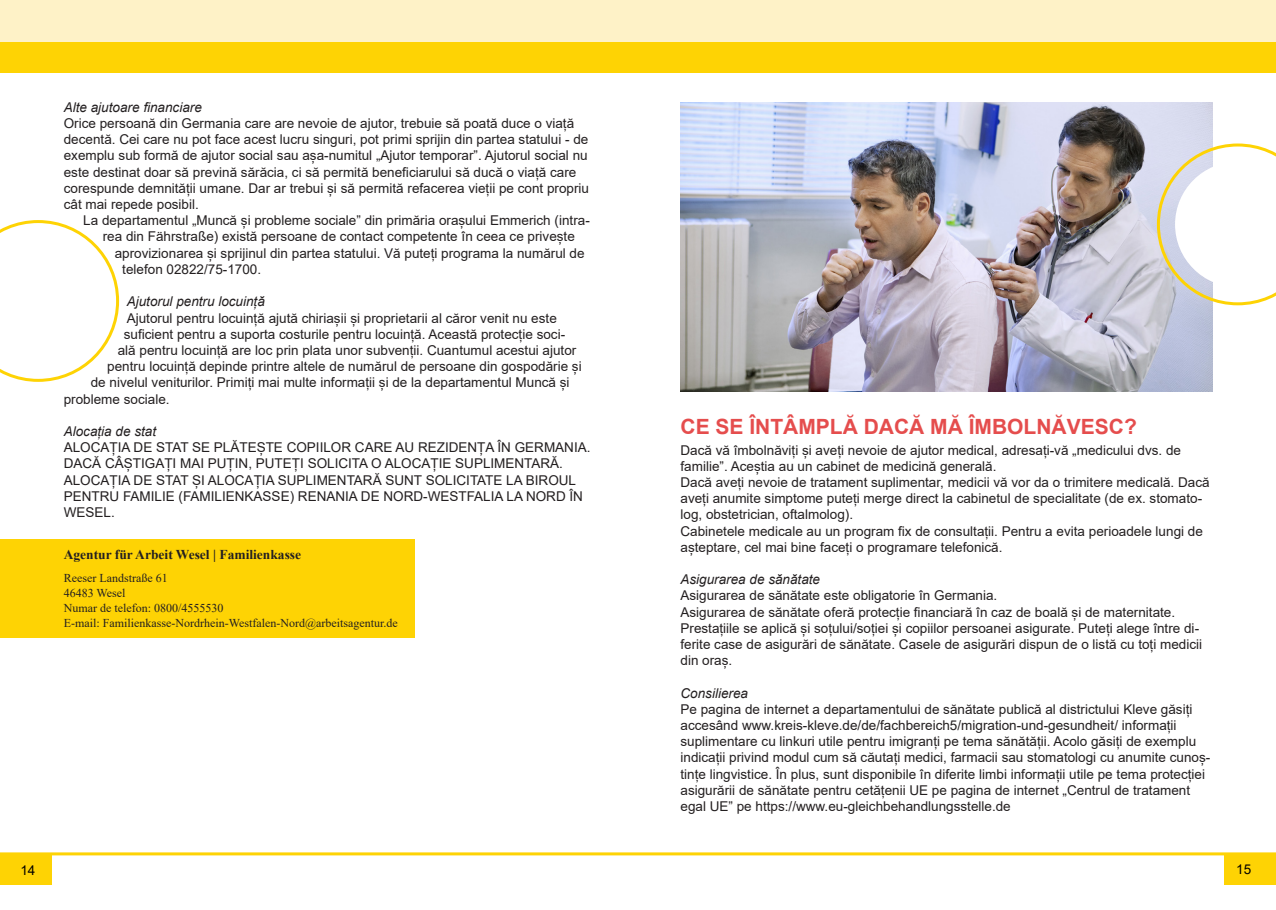
<style>
.page{position:relative;width:1276px;height:910px;background:#fff}
.page>*{position:absolute;margin:0;border:0;box-sizing:border-box;transform-origin:0 0}
.t1{font:700 21px "Arial";color:#e54d4d}
.t2{font:13.5px/16.2px "Arial";color:#231f20}
.t3{font:italic 13.5px "Arial";color:#231f20}
.t4{font:700 13.5px "Times New Roman";color:#231f20}
.t5{font:13.5px "Arial";color:#000}
.t6{font:12px/15px "Times New Roman";color:#231f20}
</style>
<div class="page">
<div style="left:0;top:40px;width:1275px;height:33px;background:#fed304"></div>
<div style="left:0;top:0;width:1276px;height:41px;background:#fef2c7"></div>
<div style="left:1224px;top:855px;width:52px;height:29px;background:#fed304"></div>
<div style="left:0;top:855px;width:52px;height:29px;background:#fed304"></div>
<hr style="left:0;top:852px;width:1276px;height:3px;background:#fed304">
<svg style="left:0;top:220px;width:119px;height:162px"></svg>
<img style="left:680px;top:102px;width:532px;height:289px">
<svg style="left:1157px;top:144px;width:119px;height:161px"></svg>
<div style="left:0;top:539px;width:415px;height:99px;background:#fed304"></div>
<p class="t3" style="left:64px;top:98px;width:140px">Alte ajutoare financiare</p>
<p class="t2" style="left:64px;top:115px;width:527px">Orice persoană din Germania care are nevoie de ajutor, trebuie să poată duce o viață decentă. Cei care nu pot face acest lucru singuri, pot primi sprijin din partea statului - de exemplu sub formă de ajutor social sau așa-numitul „Ajutor temporar”. Ajutorul social nu este destinat doar să prevină sărăcia, ci să permită beneficiarului să ducă o viață care corespunde demnității umane. Dar ar trebui și să permită refacerea vieții pe cont propriu cât mai repede posibil.</p>
<p class="t2" style="left:83px;top:212px;width:508px;text-align:center">La departamentul „Muncă și probleme sociale” din primăria orașului Emmerich (intra&shy;rea din Fährstraße) există persoane de contact competente în ceea ce privește</p>
<p class="t2" style="left:122px;top:245px;width:464px;text-indent:-8px">aprovizionarea și sprijinul din partea statului. Vă puteți programa la numărul de telefon 02822/75-1700.</p>
<p class="t3" style="left:127px;top:293px;width:140px">Ajutorul pentru locuință</p>
<p class="t2" style="left:127px;top:310px;width:431px">Ajutorul pentru locuință ajută chiriașii și proprietarii al căror venit nu este</p>
<p class="t2" style="left:124px;top:326px;width:443px">suficient pentru a suporta costurile pentru locuință. Această protecție soci-</p>
<p class="t2" style="left:118px;top:342px;width:460px">ală pentru locuință are loc prin plata unor subvenții. Cuantumul acestui ajutor</p>
<p class="t2" style="left:107px;top:358px;width:476px">pentru locuință depinde printre altele de numărul de persoane din gospodărie și</p>
<p class="t2" style="left:91px;top:374px;width:480px">de nivelul veniturilor. Primiți mai multe informații și de la departamentul Muncă și</p>
<p class="t2" style="left:64px;top:391px;width:107px">probleme sociale.</p>
<p class="t3" style="left:64px;top:422px;width:94px">Alocația de stat</p>
<p class="t2" style="left:64px;top:439px;width:528px">ALOCAȚIA DE STAT SE PLĂTEȘTE COPIILOR CARE AU REZIDENȚA ÎN GERMANIA.<br>DACĂ CÂȘTIGAȚI MAI PUȚIN, PUTEȚI SOLICITA O ALOCAȚIE SUPLIMENTARĂ.<br>ALOCAȚIA DE STAT ȘI ALOCAȚIA SUPLIMENTARĂ SUNT SOLICITATE LA BIROUL PENTRU FAMILIE (FAMILIENKASSE) RENANIA DE NORD-WESTFALIA LA NORD ÎN WESEL.</p>
<p class="t4" style="left:64px;top:544px;width:239px">Agentur für Arbeit Wesel | Familienkasse</p>
<p class="t6" style="left:64px;top:570px;width:335px">Reeser Landstraße 61<br>46483 Wesel<br>Numar de telefon: 0800/4555530<br>E-mail: Familienkasse-Nordrhein-Westfalen-Nord@arbeitsagentur.de</p>
<h1 class="t1" style="left:680px;top:412px;width:458px">CE SE ÎNTÂMPLĂ DACĂ MĂ ÎMBOLNĂVESC?</h1>
<p class="t2" style="left:680px;top:442px;width:530px">Dacă vă îmbolnăviți și aveți nevoie de ajutor medical, adresați-vă „medicului dvs. de familie”. Aceștia au un cabinet de medicină generală.<br>Dacă aveți nevoie de tratament suplimentar, medicii vă vor da o trimitere medicală. Dacă aveți anumite simptome puteți merge direct la cabinetul de specialitate (de ex. stomato&shy;log, obstetrician, oftalmolog).<br>Cabinetele medicale au un program fix de consultații. Pentru a evita perioadele lungi de așteptare, cel mai bine faceți o programare telefonică.</p>
<p class="t3" style="left:680px;top:571px;width:141px">Asigurarea de sănătate</p>
<p class="t2" style="left:680px;top:587px;width:523px">Asigurarea de sănătate este obligatorie în Germania.<br>Asigurarea de sănătate oferă protecție financiară în caz de boală și de maternitate.<br>Prestațiile se aplică și soțului/soției și copiilor persoanei asigurate. Puteți alege între di&shy;ferite case de asigurări de sănătate. Casele de asigurări dispun de o listă cu toți medicii din oraș.</p>
<p class="t3" style="left:680px;top:684px;width:69px">Consilierea</p>
<p class="t2" style="left:680px;top:701px;width:531px">Pe pagina de internet a departamentului de sănătate publică al districtului Kleve găsiți accesând www.kreis-kleve.de/de/fachbereich5/migration-und-gesundheit/ informații suplimentare cu linkuri utile pentru imigranți pe tema sănătății. Acolo găsiți de exemplu indicații privind modul cum să căutați medici, farmacii sau stomatologi cu anumite cunoș&shy;tințe lingvistice. În plus, sunt disponibile în diferite limbi informații utile pe tema protecției asigurării de sănătate pentru cetățenii UE pe pagina de internet „Centrul de tratament egal UE” pe https://www.eu-gleichbehandlungsstelle.de</p>
<p class="t5" style="left:20px;top:861px;width:17px">14</p>
<p class="t5" style="left:1236px;top:859px;width:17px">15</p>
</div>
